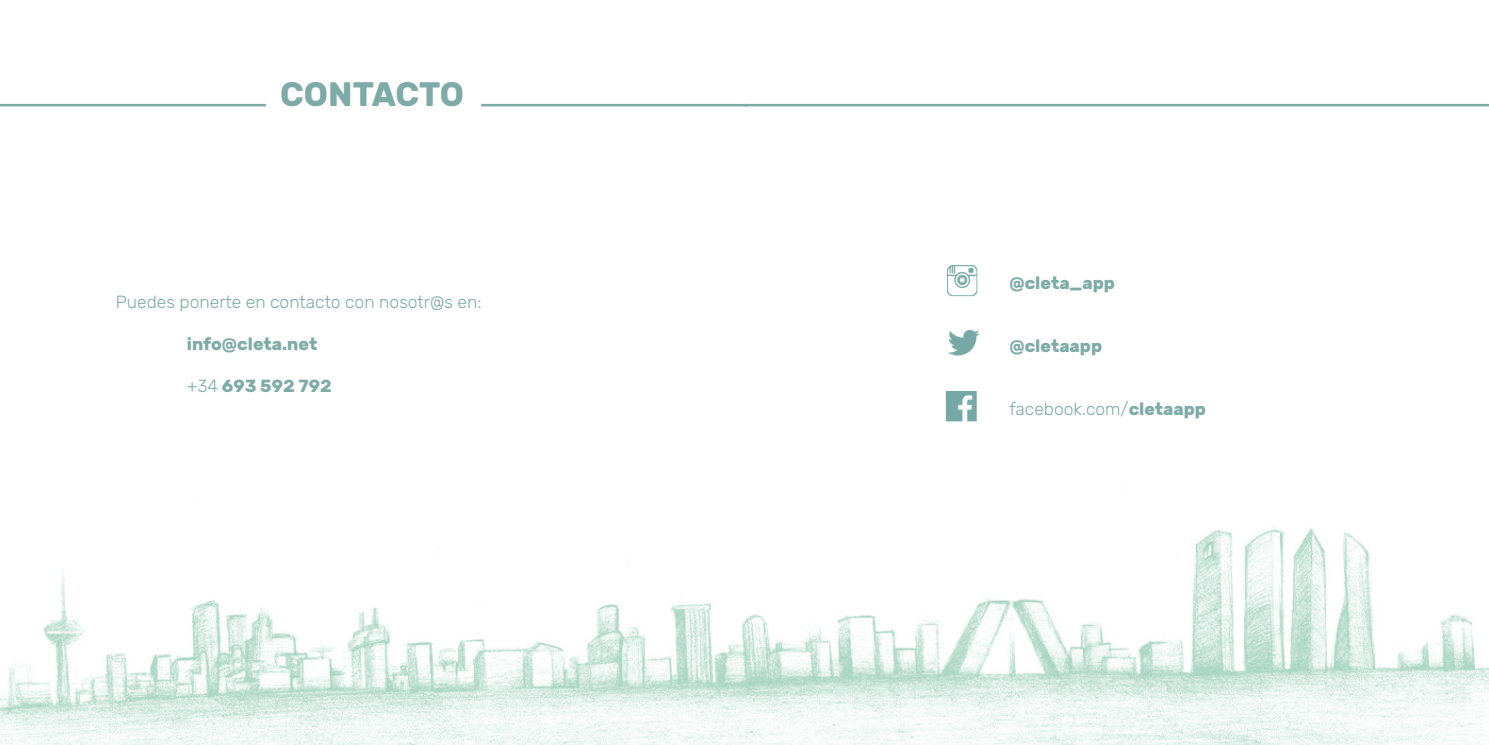
<style>
.page{position:relative;width:1489px;height:745px;background:#fff}
.page>*{position:absolute;margin:0;border:0;box-sizing:border-box;transform-origin:0 0}
.t1{font:700 33.75px "Rubik";color:#7eaba7}
.t2{font:300 17.5px "Rubik";color:#7eaba7}
.t3{font:700 17.5px "Rubik";color:#7eaba7}
.s1{font-weight:300}
.s2{font-weight:700}
</style>
<div class="page">
<hr style="left:744px;top:104px;width:744px;height:2px;background:#7eaba7">
<img style="left:945px;top:265px;width:35px;height:157px">
<img style="left:0;top:528px;width:1488px;height:216px">
<hr style="left:0;top:104px;width:266px;height:2px;background:#7eaba7">
<hr style="left:481px;top:104px;width:266px;height:2px;background:#7eaba7">
<h1 class="t1" style="left:280px;top:75px;width:185px">CONTACTO</h1>
<p class="t2" style="left:116px;top:292px;width:367px">Puedes ponerte en contacto con nosotr@s en:</p>
<p class="t3" style="left:187px;top:333px;width:132px">info@cleta.net</p>
<p class="t3" style="left:187px;top:375px;width:146px"><span class="s1">+34</span> 693 592 792</p>
<p class="t3" style="left:1009px;top:272px;width:107px">@cleta_app</p>
<p class="t3" style="left:1009px;top:335px;width:94px">@cletaapp</p>
<p class="t2" style="left:1009px;top:398px;width:198px">facebook.com/<span class="s2">cletaapp</span></p>
</div>
